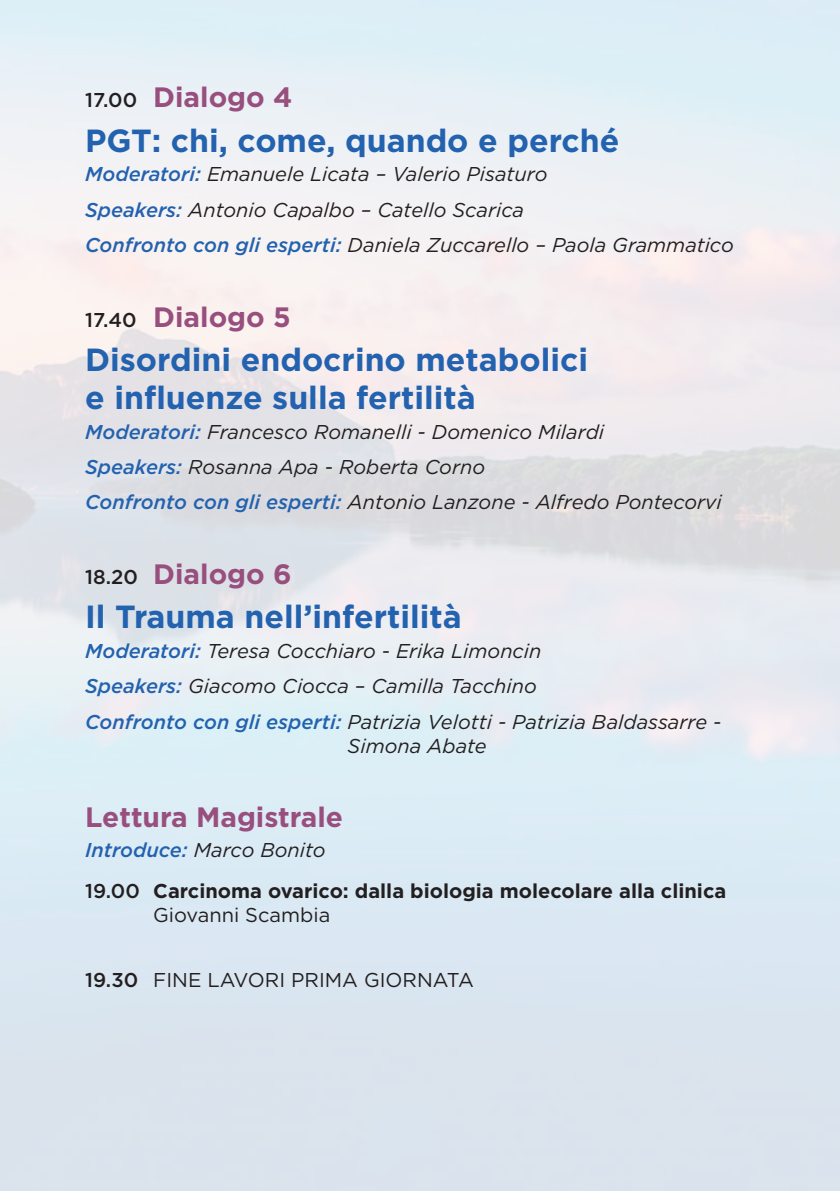
<style>
.page{position:relative;width:840px;height:1191px;background:#fff}
.page>*{position:absolute;margin:0;border:0;box-sizing:border-box;transform-origin:0 0}
.titolo_sessione_2020{font:700 32px/38.4px "Gotham";color:#2362af}
.sessione_2020{font:700 28px "Gotham";color:#994f7e}
.relatori_speakers{font:italic 20px "Gotham";color:#231f20}
.esperti{font:italic 20px/24px "Gotham";color:#231f20}
.testo_2020{font:700 20px/24px "Gotham";color:#231f20}
.testo_2020-2{font:20px "Gotham";color:#231f20}
.testo_2020-3{font:italic 20px "Gotham";color:#231f20}
.s1{font-weight:500;font-size:20px;color:#231f20}
.s2{font-weight:500;color:#2362af}
.s3{font-weight:500}
.s4{font-weight:400}
</style>
<div class="page">
<p class="sessione_2020" style="left:85px;top:79px;width:209px"><span class="s1">17.00</span> Dialogo 4</p>
<p class="titolo_sessione_2020" style="left:85px;top:121px;width:535px">PGT: chi, come, quando e perché</p>
<p class="relatori_speakers" style="left:85px;top:161px;width:463px"><span class="s2">Moderatori:</span> Emanuele Licata – Valerio Pisaturo</p>
<p class="relatori_speakers" style="left:85px;top:197px;width:440px"><span class="s2">Speakers:</span> Antonio Capalbo – Catello Scarica</p>
<p class="esperti" style="left:85px;top:232px;width:649px"><span class="s2">Confronto con gli esperti:</span> Daniela Zuccarello – Paola Grammatico</p>
<p class="sessione_2020" style="left:85px;top:298px;width:207px"><span class="s1">17.40</span> Dialogo 5</p>
<p class="titolo_sessione_2020" style="left:85px;top:340px;width:504px">Disordini endocrino metabolici e influenze sulla fertilità</p>
<p class="relatori_speakers" style="left:85px;top:419px;width:520px"><span class="s2">Moderatori:</span> Francesco Romanelli - Domenico Milardi</p>
<p class="relatori_speakers" style="left:85px;top:454px;width:401px"><span class="s2">Speakers:</span> Rosanna Apa - Roberta Corno</p>
<p class="esperti" style="left:85px;top:490px;width:638px"><span class="s2">Confronto con gli esperti:</span> Antonio Lanzone - Alfredo Pontecorvi</p>
<p class="sessione_2020" style="left:85px;top:555px;width:208px"><span class="s1">18.20</span> Dialogo 6</p>
<p class="titolo_sessione_2020" style="left:85px;top:597px;width:378px">Il Trauma nell’infertilità</p>
<p class="relatori_speakers" style="left:85px;top:638px;width:457px"><span class="s2">Moderatori:</span> Teresa Cocchiaro - Erika Limoncin</p>
<p class="relatori_speakers" style="left:85px;top:673px;width:453px"><span class="s2">Speakers:</span> Giacomo Ciocca – Camilla Tacchino</p>
<p class="esperti" style="left:347px;top:709px;width:375px;text-indent:-262px"><span class="s2">Confronto con gli esperti:</span> Patrizia Velotti - Patrizia Baldassarre -<br>Simona Abate</p>
<p class="sessione_2020" style="left:85px;top:798px;width:259px">Lettura Magistrale</p>
<p class="testo_2020-3" style="left:85px;top:837px;width:242px"><span class="s2">Introduce:</span> Marco Bonito</p>
<p class="testo_2020" style="left:153px;top:878px;width:574px;text-indent:-68px"><span class="s3">19.00</span> Carcinoma ovarico: dalla biologia molecolare alla clinica<br><span class="s4">Giovanni Scambia</span></p>
<p class="testo_2020-2" style="left:85px;top:967px;width:390px"><span class="s3">19.30</span> FINE LAVORI PRIMA GIORNATA</p>
</div>
